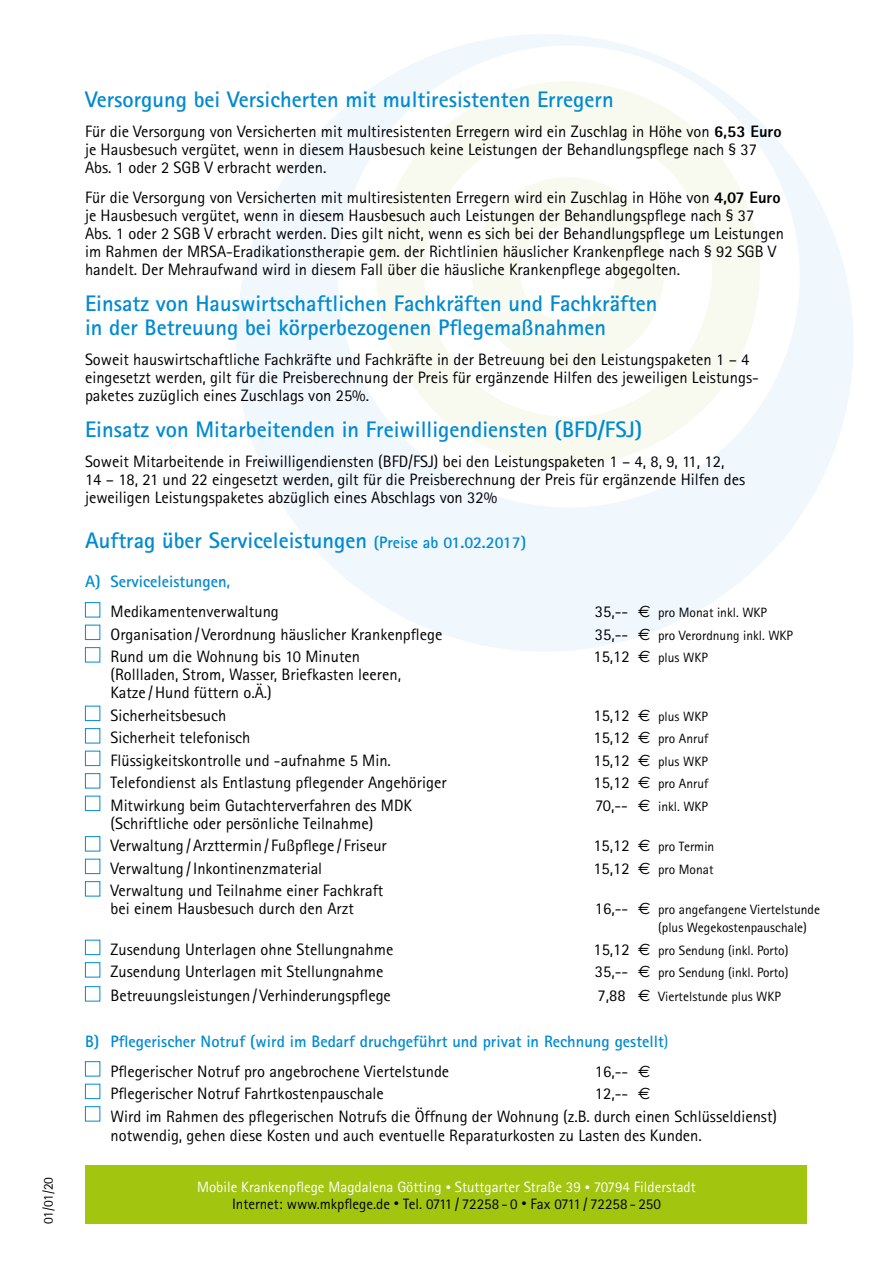
<style>
.page{position:relative;width:893px;height:1263px;background:#fff}
.page>*{position:absolute;margin:0;border:0;box-sizing:border-box;transform-origin:0 0}
.t1{font:700 22.5px/24px "Rotis Sans Serif";color:#008ad2}
.t2{font:16.5px/18px "Rotis Sans Serif";color:#000}
.t3{font:700 16.5px/30px "Rotis Sans Serif";color:#008ad2}
.t4{font:15px/16.5px "Rotis Sans Serif";color:#fff;text-align:center}
.t5{font:13.5px/18px "Rotis Sans Serif";color:#000}
.s1{font-weight:800}
.s2{font-size:16.5px}
.s3{font-family:"Euro Sans";font-size:16.5px}
.s4{font-weight:400}
.s5{font-weight:400;color:#000}
.s6{font-family:"Euro Sans"}
.s7{font-size:10.5px}
.s8{color:#000}
.s9{font-size:10.5px;color:#000}
</style>
<div class="page">
<div style="left:85px;top:1165px;width:722px;height:58px;background:#a2c510"></div>
<svg style="left:236px;top:34px;width:617px;height:617px;fill:#f0f7fd"></svg>
<svg style="left:370px;top:75px;width:396px;height:397px"></svg>
<div style="left:85px;top:602px;width:15px;height:15px;background:#fff;border:1px solid #008ad2"></div>
<div style="left:85px;top:625px;width:15px;height:15px;background:#fff;border:1px solid #008ad2"></div>
<div style="left:85px;top:647px;width:15px;height:15px;background:#fff;border:1px solid #008ad2"></div>
<div style="left:85px;top:706px;width:15px;height:15px;background:#fff;border:1px solid #008ad2"></div>
<div style="left:85px;top:728px;width:15px;height:15px;background:#fff;border:1px solid #008ad2"></div>
<div style="left:85px;top:751px;width:15px;height:15px;background:#fff;border:1px solid #008ad2"></div>
<div style="left:85px;top:773px;width:15px;height:15px;background:#fff;border:1px solid #008ad2"></div>
<div style="left:85px;top:796px;width:15px;height:15px;background:#fff;border:1px solid #008ad2"></div>
<div style="left:85px;top:836px;width:15px;height:15px;background:#fff;border:1px solid #008ad2"></div>
<div style="left:85px;top:859px;width:15px;height:15px;background:#fff;border:1px solid #008ad2"></div>
<div style="left:85px;top:881px;width:15px;height:15px;background:#fff;border:1px solid #008ad2"></div>
<div style="left:85px;top:940px;width:15px;height:15px;background:#fff;border:1px solid #008ad2"></div>
<div style="left:85px;top:962px;width:15px;height:15px;background:#fff;border:1px solid #008ad2"></div>
<div style="left:85px;top:986px;width:15px;height:15px;background:#fff;border:1px solid #008ad2"></div>
<div style="left:85px;top:1061px;width:15px;height:15px;background:#fff;border:1px solid #008ad2"></div>
<div style="left:85px;top:1084px;width:15px;height:15px;background:#fff;border:1px solid #008ad2"></div>
<div style="left:85px;top:1106px;width:15px;height:15px;background:#fff;border:1px solid #008ad2"></div>
<p class="t5" style="left:39px;top:1224px;width:49px;rotate:-90deg">01/01/20</p>
<h1 class="t1" style="left:85px;top:87px;width:530px">Versorgung bei Versicherten mit multiresistenten Erregern</h1>
<p class="t2" style="left:85px;top:123px;width:698px">Für die Versorgung von Versicherten mit multiresistenten Erregern wird ein Zuschlag in Höhe von <span class="s1">6,53 Euro </span>je Hausbesuch vergütet, wenn in diesem Hausbesuch keine Leistungen der Behandlungspflege nach § 37<br>Abs. 1 oder 2 SGB V erbracht werden.</p>
<p class="t2" style="left:85px;top:189px;width:700px">Für die Versorgung von Versicherten mit multiresistenten Erregern wird ein Zuschlag in Höhe von <span class="s1">4,07 Euro </span>je Hausbesuch vergütet, wenn in diesem Hausbesuch auch Leistungen der Behandlungspflege nach § 37<br>Abs. 1 oder 2 SGB V erbracht werden. Dies gilt nicht, wenn es sich bei der Behandlungspflege um Leistungen im Rahmen der MRSA-Eradikationstherapie gem. der Richtlinien häuslicher Krankenpflege nach § 92 SGB V handelt. Der Mehraufwand wird in diesem Fall über die häusliche Krankenpflege abgegolten.</p>
<h1 class="t1" style="left:85px;top:291px;width:574px">Einsatz von Hauswirtschaftlichen Fachkräften und Fachkräften in der Betreuung bei körperbezogenen Pflegemaßnahmen</h1>
<p class="t2" style="left:85px;top:351px;width:675px">Soweit hauswirtschaftliche Fachkräfte und Fachkräfte in der Betreuung bei den Leistungspaketen 1 – 4 eingesetzt werden, gilt für die Preisberechnung der Preis für ergänzende Hilfen des jeweiligen Leistungs&shy;paketes zuzüglich eines Zuschlags von 25%.</p>
<h1 class="t1" style="left:85px;top:417px;width:559px">Einsatz von Mitarbeitenden in Freiwilligendiensten (BFD/FSJ)</h1>
<p class="t2" style="left:85px;top:453px;width:662px">Soweit Mitarbeitende in Freiwilligendiensten (BFD/FSJ) bei den Leistungspaketen 1 – 4, 8, 9, 11, 12,<br>14 – 18, 21 und 22 eingesetzt werden, gilt für die Preisberechnung der Preis für ergänzende Hilfen des jeweiligen Leistungspaketes abzüglich eines Abschlags von 32%</p>
<h1 class="t1" style="left:85px;top:528px;width:443px">Auftrag über Serviceleistungen <span class="s2">(Preise ab 01.02.2017)</span></h1>
<p class="t3" style="left:85px;top:566px;width:147px">A) Serviceleistungen,</p>
<p class="t2" style="left:111px;top:603px;width:170px">Medikamentenverwaltung</p>
<p class="t5" style="left:595px;top:604px;width:174px"><span class="s2">35,--</span> <span class="s3">€</span> pro Monat inkl. WKP</p>
<p class="t2" style="left:111px;top:625px;width:333px">Organisation / Verordnung häuslicher Krankenpflege</p>
<p class="t5" style="left:595px;top:626px;width:200px"><span class="s2">35,--</span> <span class="s3">€</span> pro Verordnung inkl. WKP</p>
<p class="t2" style="left:111px;top:648px;width:251px">Rund um die Wohnung bis 10 Minuten</p>
<p class="t5" style="left:593px;top:649px;width:116px"><span class="s2">15,12</span> <span class="s3">€</span> plus WKP</p>
<p class="t2" style="left:111px;top:666px;width:292px">(Rollladen, Strom, Wasser, Briefkasten leeren,<br>Katze /Hund füttern o.Ä.)</p>
<p class="t2" style="left:111px;top:706px;width:117px">Sicherheitsbesuch</p>
<p class="t5" style="left:593px;top:707px;width:116px"><span class="s2">15,12</span> <span class="s3">€</span> plus WKP</p>
<p class="t2" style="left:111px;top:729px;width:141px">Sicherheit telefonisch</p>
<p class="t5" style="left:593px;top:730px;width:116px"><span class="s2">15,12</span> <span class="s3">€</span> pro Anruf</p>
<p class="t2" style="left:111px;top:751px;width:282px">Flüssigkeitskontrolle und -aufnahme 5 Min.</p>
<p class="t5" style="left:593px;top:752px;width:116px"><span class="s2">15,12</span> <span class="s3">€</span> plus WKP</p>
<p class="t2" style="left:111px;top:774px;width:337px">Telefondienst als Entlastung pflegender Angehöriger</p>
<p class="t5" style="left:593px;top:775px;width:116px"><span class="s2">15,12</span> <span class="s3">€</span> pro Anruf</p>
<p class="t2" style="left:111px;top:796px;width:303px">Mitwirkung beim Gutachterverfahren des MDK</p>
<p class="t5" style="left:595px;top:797px;width:114px"><span class="s2">70,--</span> <span class="s3">€</span> inkl. WKP</p>
<p class="t2" style="left:111px;top:812px;width:278px;line-height:22.5px">(Schriftliche oder persönliche Teilnahme)<br>Verwaltung /Arzttermin / Fußpflege / Friseur</p>
<p class="t5" style="left:593px;top:838px;width:122px"><span class="s2">15,12</span> <span class="s3">€</span> pro Termin</p>
<p class="t2" style="left:111px;top:859px;width:213px">Verwaltung /Inkontinenzmaterial</p>
<p class="t5" style="left:593px;top:860px;width:122px"><span class="s2">15,12</span> <span class="s3">€</span> pro Monat</p>
<p class="t2" style="left:111px;top:882px;width:274px">Verwaltung und Teilnahme einer Fachkraft bei einem Hausbesuch durch den Arzt</p>
<p class="t5" style="left:658px;top:901px;width:163px;text-indent:-63px"><span class="s2">16,--</span> <span class="s3">€</span> pro angefangene Viertelstunde (plus Wegekostenpauschale)</p>
<p class="t2" style="left:111px;top:940px;width:284px">Zusendung Unterlagen ohne Stellungnahme</p>
<p class="t5" style="left:593px;top:941px;width:197px"><span class="s2">15,12</span> <span class="s3">€</span> pro Sendung (inkl. Porto)</p>
<p class="t2" style="left:111px;top:963px;width:274px">Zusendung Unterlagen mit Stellungnahme</p>
<p class="t5" style="left:595px;top:964px;width:195px"><span class="s2">35,--</span> <span class="s3">€</span> pro Sendung (inkl. Porto)</p>
<p class="t2" style="left:111px;top:987px;width:282px">Betreuungsleistungen / Verhinderungspflege</p>
<p class="t5" style="left:597px;top:988px;width:185px"><span class="s2">7,88</span> <span class="s3">€</span> Viertelstunde plus WKP</p>
<p class="t3" style="left:111px;top:1025px;width:559px;text-indent:-26px">B) Pflegerischer Notruf (wird im Bedarf druchgeführt und privat in Rechnung gestellt<span class="s4">)<br></span><span class="s5">Pflegerischer Notruf pro angebrochene Viertelstunde</span></p>
<p class="t2" style="left:595px;top:1062px;width:57px">16,-- <span class="s6">€</span></p>
<p class="t2" style="left:111px;top:1084px;width:275px">Pflegerischer Notruf Fahrtkostenpauschale</p>
<p class="t2" style="left:111px;top:1082px;width:668px;line-height:22.5px;text-indent:484px">12,-- <span class="s6">€<br></span>Wird im Rahmen des pflegerischen Notrufs die Öffnung der Wohnung (z.B. durch einen Schlüsseldienst)</p>
<p class="t2" style="left:111px;top:1126px;width:593px">notwendig, gehen diese Kosten und auch eventuelle Reparaturkosten zu Lasten des Kunden.</p>
<p class="t4" style="left:197px;top:1179px;width:500px">Mobile Krankenpflege Magdalena Götting <span class="s7">•</span> Stuttgarter Straße 39 <span class="s7">•</span> 70794 Filderstadt<br><span class="s8">Internet: www.mkpflege.de</span> <span class="s9">•</span> <span class="s8">Tel. 0711 / 72258 - 0</span> <span class="s9">•</span> <span class="s8">Fax 0711 / 72258 - 250</span></p>
</div>
